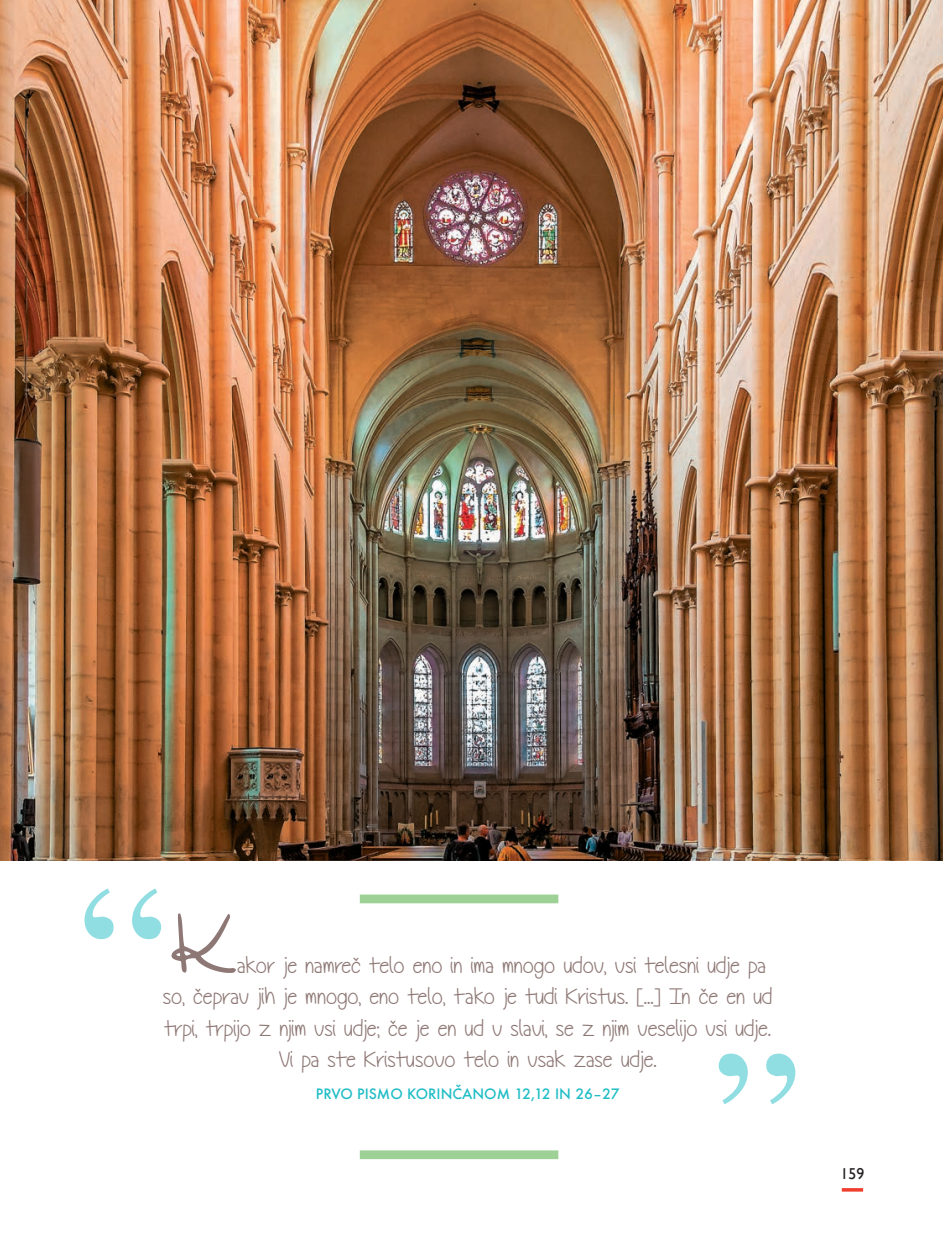
<style>
.page{position:relative;width:943px;height:1241px;background:#fff}
.page>*{position:absolute;margin:0;border:0;box-sizing:border-box;transform-origin:0 0}
.t1{font:70px "Stars From Our Eyes";color:#8e7875}
.t2{font:22.75px "Technically But Not Actually";color:#8e7875}
.t3{font:500 15.75px "Futura TEE";color:#21bdc6}
.t4{font:15.75px "Gill Sans";color:#231f20}
</style>
<div class="page">
<svg style="left:841px;top:1188px;width:22px;height:3px"></svg>
<img style="left:0;top:0;width:943px;height:860px">
<div style="left:360px;top:894px;width:198px;height:9px;background:#9dd196"></div>
<div style="left:360px;top:1150px;width:198px;height:8px;background:#9dd196"></div>
<svg style="left:84px;top:888px;width:77px;height:51px"></svg>
<svg style="left:718px;top:1053px;width:77px;height:51px"></svg>
<h1 class="t1" style="left:169px;top:907px;width:64px">K</h1>
<p class="t2" style="left:237px;top:951px;width:530px">akor je namreč telo eno in ima mnogo udov, vsi telesni udje pa</p>
<p class="t2" style="left:163px;top:983px;width:611px">so, čeprav jih je mnogo, eno telo, tako je tudi Kristus. [...] In če en ud</p>
<p class="t2" style="left:164px;top:1014px;width:608px">trpi, trpijo z njim vsi udje; če je en ud v slavi, se z njim veselijo vsi udje.</p>
<p class="t2" style="left:279px;top:1046px;width:379px">Vi pa ste Kristusovo telo in vsak zase udje.</p>
<p class="t3" style="left:316px;top:1083px;width:305px">PRVO PISMO KORINČANOM 12,12 IN 26–27</p>
<p class="t4" style="left:840px;top:1164px;width:25px">159</p>
</div>
